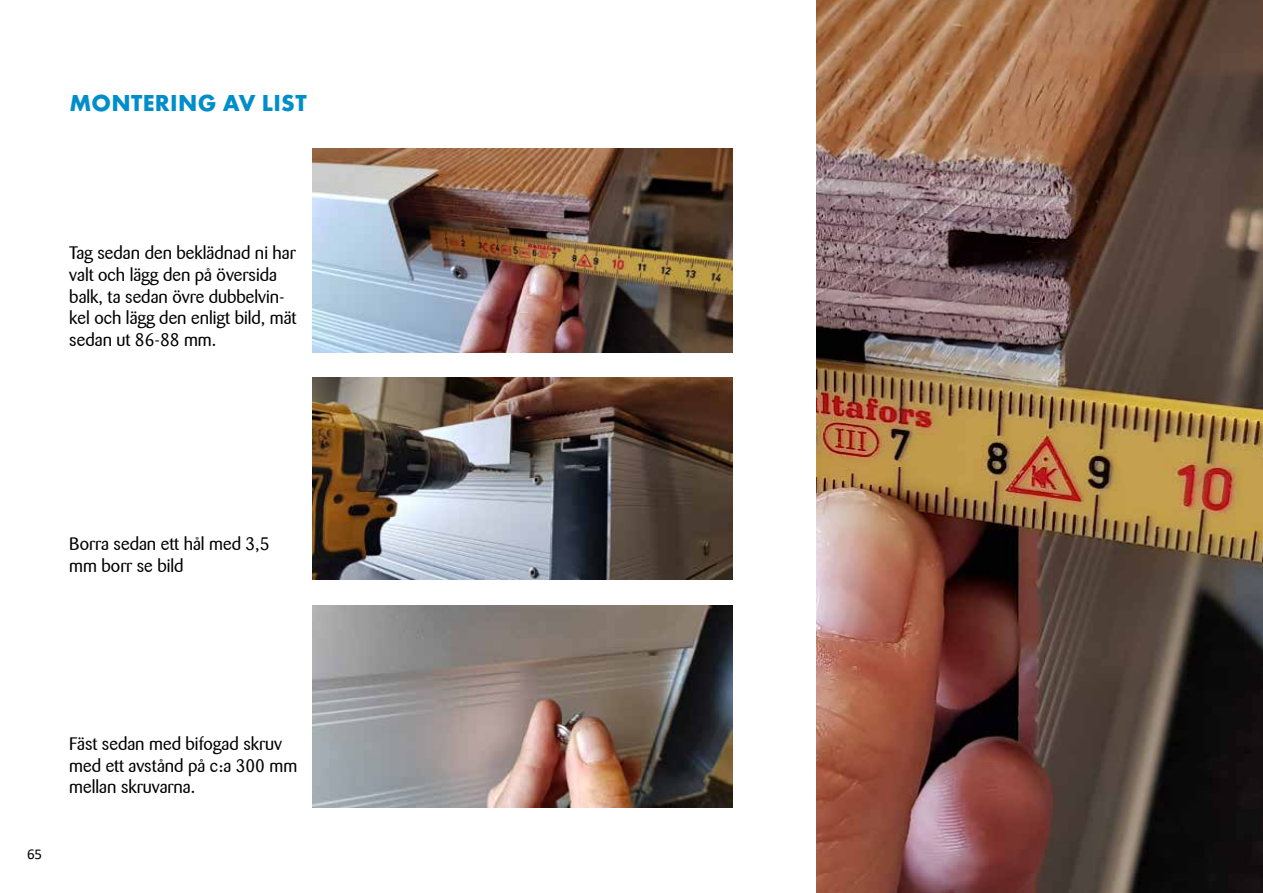
<style>
.page{position:relative;width:1263px;height:893px;background:#fff}
.page>*{position:absolute;margin:0;border:0;box-sizing:border-box;transform-origin:0 0}
.t1{font:700 24px "Function Pro";letter-spacing:.01em;color:#008eca}
.t2{font:18px/21.6px "Barmeno";color:#000}
.t3{font:15px "Calibri";color:#000}
</style>
<div class="page">
<img style="left:312px;top:148px;width:420px;height:204px">
<img style="left:312px;top:377px;width:420px;height:202px">
<img style="left:312px;top:605px;width:420px;height:202px">
<img style="left:816px;top:0;width:447px;height:893px">
<h1 class="t1" style="left:69px;top:88px;width:239px">MONTERING AV LIST</h1>
<p class="t2" style="left:69px;top:242px;width:229px">Tag sedan den beklädnad ni har valt och lägg den på översida balk, ta sedan övre dubbelvin&shy;kel och lägg den enligt bild, mät sedan ut 86-88 mm.</p>
<p class="t2" style="left:69px;top:533px;width:202px">Borra sedan ett hål med 3,5 mm borr se bild</p>
<p class="t3" style="left:27px;top:843px;width:17px">65</p>
<p class="t2" style="left:69px;top:733px;width:229px">Fäst sedan med bifogad skruv med ett avstånd på c:a 300 mm mellan skruvarna.</p>
</div>
